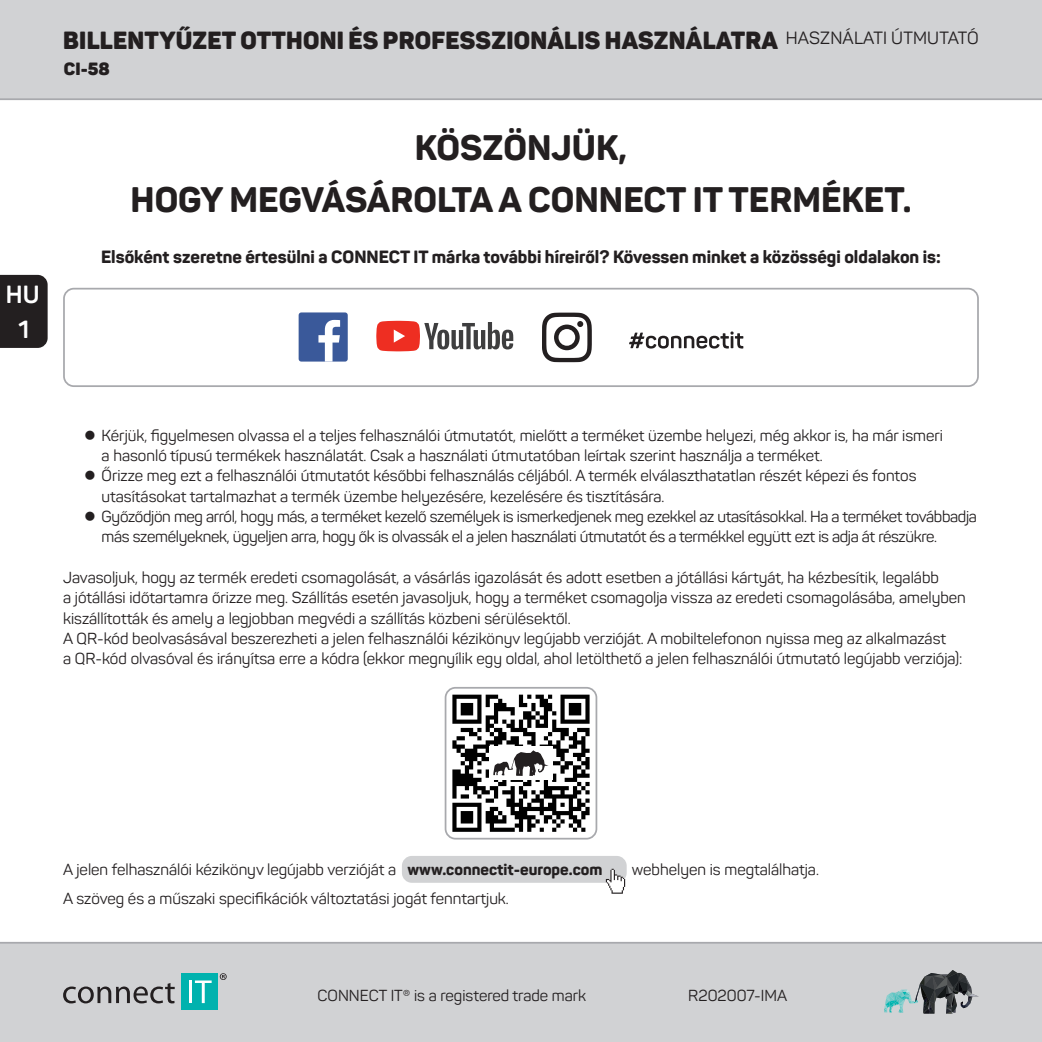
<style>
.page{position:relative;width:1042px;height:1042px;background:#fff}
.page>*{position:absolute;margin:0;border:0;box-sizing:border-box;transform-origin:0 0}
.t1{font:800 35px "Panton";color:#231f20}
.t2{font:900 24.5px "Panton";letter-spacing:.01em;color:#231f20}
.t3{font:700 24.5px/34.6px "Panton";color:#fff;text-align:center}
._02_Nadpis_1{font:800 17.5px "Panton";color:#231f20}
.t4{font:900 17.5px "Panton";color:#231f20}
._04_Seznam_-_ctverec{font:15.75px/20.3px "Panton";color:#231f20}
._04_Seznam_-_ctverec-2{font:15.75px/20.3px "Panton";letter-spacing:-.02em;color:#231f20}
.s1{font-weight:800}
</style>
<div class="page">
<div style="left:0;top:943px;width:1042px;height:99px;background:#d1d2d4"></div>
<div style="left:0;top:0;width:1042px;height:99px;background:#d1d2d4"></div>
<hr style="left:0;top:98px;width:1042px;height:2px;background:#a8a9ad">
<hr style="left:0;top:942px;width:1042px;height:1px;background:#a8a9ad">
<svg style="left:884px;top:970px;width:95px;height:43px"></svg>
<div style="left:181px;top:973px;width:37px;height:37px;background:#00b2ae"></div>
<hr style="left:189px;top:980px;width:3px;height:23px;background:#fff">
<svg style="left:195px;top:980px;width:17px;height:23px"></svg>
<svg style="left:63px;top:983px;width:112px;height:20px"></svg>
<svg style="left:220px;top:973px;width:7px;height:7px"></svg>
<div style="left:0;top:275px;width:48px;height:73px;background:#231f20"></div>
<div style="left:402px;top:856px;width:225px;height:27px;background:#d1d2d4;border-radius:10px"></div>
<svg style="left:606px;top:869px;width:19px;height:25px"></svg>
<div style="left:299px;top:312px;width:49px;height:49px;background:#3a599a;border-radius:3px"></div>
<svg style="left:318px;top:320px;width:22px;height:41px"></svg>
<svg style="left:629px;top:331px;width:114px;height:18px"></svg>
<svg style="left:542px;top:312px;width:50px;height:50px"></svg>
<svg style="left:376px;top:321px;width:137px;height:30px"></svg>
<div style="left:63px;top:288px;width:916px;height:99px;border:2px solid #a8a9ad;border-radius:10px"></div>
<div style="left:445px;top:687px;width:152px;height:152px;border:2px solid #a8a9ad;border-radius:10px"></div>
<svg style="left:452px;top:694px;width:137px;height:138px"></svg>
<h2 class="t3" style="left:6px;top:277px;width:35px">HU<br>1</h2>
<h2 class="t2" style="left:63px;top:25px;width:917px">BILLENTYŰZET OTTHONI ÉS PROFESSZIONÁLIS HASZNÁLATRA <sup>HASZNÁLATI</sup> <sup>ÚTMUTATÓ</sup></h2>
<p class="t4" style="left:64px;top:58px;width:47px">CI-58</p>
<p class="t1" style="left:415px;top:125px;width:214px">KÖSZÖNJÜK,</p>
<p class="t1" style="left:131px;top:177px;width:782px">HOGY MEGVÁSÁROLTA A CONNECT IT TERMÉKET.</p>
<p class="_02_Nadpis_1" style="left:101px;top:246px;width:841px">Elsőként szeretne értesülni a CONNECT IT márka további híreiről? Kövessen minket a közösségi oldalakon is:</p>
<p class="_04_Seznam_-_ctverec" style="left:102px;top:425px;width:843px;text-indent:-18px">● Kérjük, figyelmesen olvassa el a teljes felhasználói útmutatót, mielőtt a terméket üzembe helyezi, még akkor is, ha már ismeri a hasonló típusú termékek használatát. Csak a használati útmutatóban leírtak szerint használja a terméket.</p>
<p class="_04_Seznam_-_ctverec" style="left:102px;top:466px;width:816px;text-indent:-18px">● Őrizze meg ezt a felhasználói útmutatót későbbi felhasználás céljából. A termék elválaszthatatlan részét képezi és fontos utasításokat tartalmazhat a termék üzembe helyezésére, kezelésére és tisztítására.</p>
<p class="_04_Seznam_-_ctverec-2" style="left:102px;top:506px;width:877px;text-indent:-18px">● Győződjön meg arról, hogy más, a terméket kezelő személyek is ismerkedjenek meg ezekkel az utasításokkal. Ha a terméket továbbadja más személyeknek, ügyeljen arra, hogy ők is olvassák el a jelen használati útmutatót és a termékkel együtt ezt is adja át részükre.</p>
<p class="_04_Seznam_-_ctverec" style="left:63px;top:567px;width:904px">Javasoljuk, hogy az termék eredeti csomagolását, a vásárlás igazolását és adott esetben a jótállási kártyát, ha kézbesítik, legalább<br>a jótállási időtartamra őrizze meg. Szállítás esetén javasoljuk, hogy a terméket csomagolja vissza az eredeti csomagolásába, amelyben kiszállították és amely a legjobban megvédi a szállítás közbeni sérülésektől.</p>
<p class="_04_Seznam_-_ctverec" style="left:63px;top:628px;width:901px">A QR-kód beolvasásával beszerezheti a jelen felhasználói kézikönyv legújabb verzióját. A mobiltelefonon nyissa meg az alkalmazást<br>a QR-kód olvasóval és irányítsa erre a kódra (ekkor megnyílik egy oldal, ahol letölthető a jelen felhasználói útmutató legújabb verziója):</p>
<p class="_04_Seznam_-_ctverec" style="left:63px;top:859px;width:541px">A jelen felhasználói kézikönyv legújabb verzióját a <span class="s1">www.connectit-europe.com</span></p>
<p class="_04_Seznam_-_ctverec" style="left:632px;top:859px;width:188px">webhelyen is megtalálhatja.</p>
<p class="_04_Seznam_-_ctverec" style="left:63px;top:888px;width:447px">A szöveg és a műszaki specifikációk változtatási jogát fenntartjuk.</p>
<p class="_04_Seznam_-_ctverec" style="left:318px;top:985px;width:270px">CONNECT IT®️ is a registered trade mark</p>
<p class="_04_Seznam_-_ctverec" style="left:688px;top:985px;width:100px">R202007-IMA</p>
</div>
